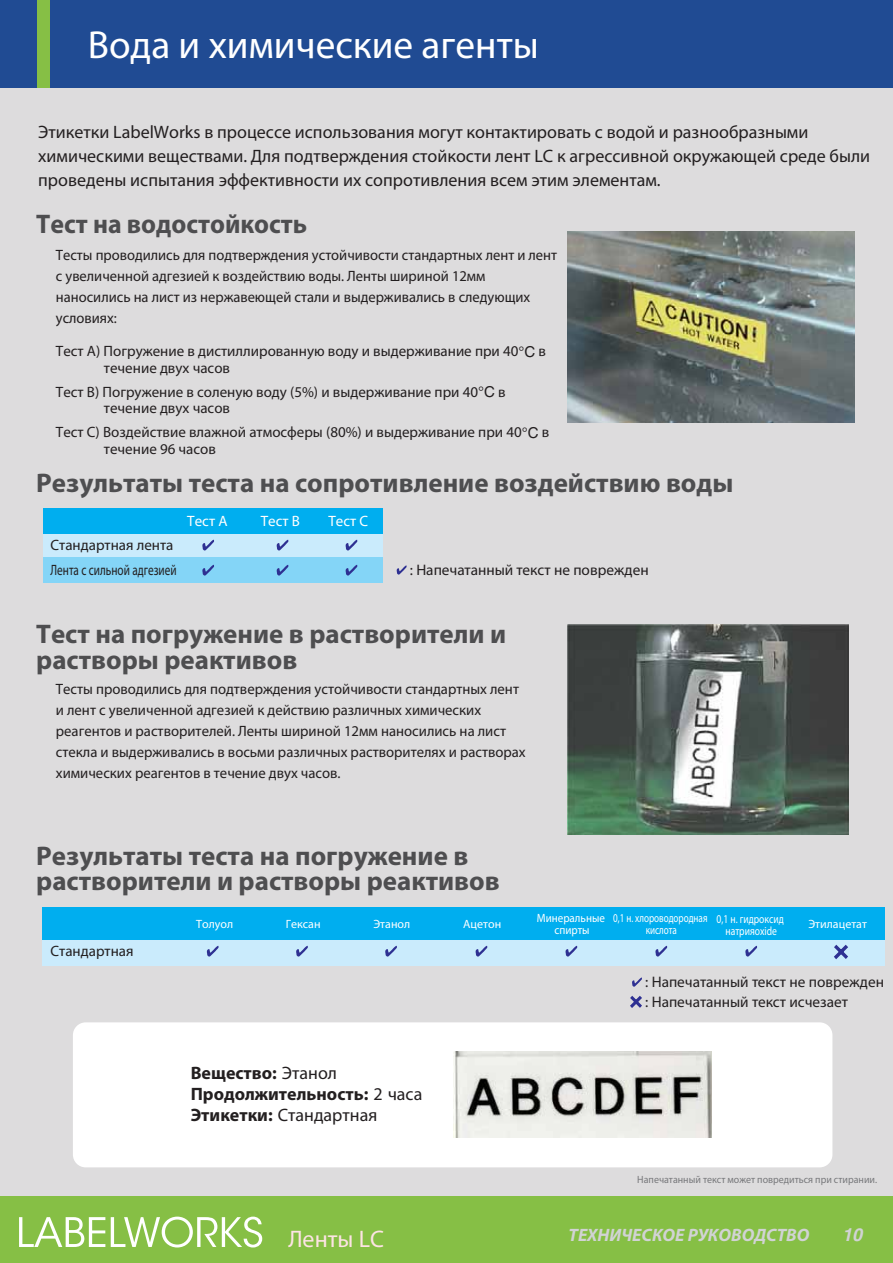
<style>
.page{position:relative;width:893px;height:1263px;background:#fff}
.page>*{position:absolute;margin:0;border:0;box-sizing:border-box;transform-origin:0 0}
.t1{font:39.3px "Myriad Pro";color:#fff}
.t2{font:700 27px/25.5px "Myriad Pro";color:#4e4e50}
.t3{font:700 27px "Myriad Pro";color:#4e4e50;scale:.96 1}
.t4{font:24px "Myriad Pro";color:#fde4e4}
.t5{font:18px/24px "Myriad Pro";color:#231f20}
.t6{font:700 18px/21px "Myriad Pro";color:#231f20}
.t7{font:italic 700 18px "Myriad Pro";color:#d1d3d4}
.t8{font:italic 700 18px "Helvetica";color:#d1d3d4}
.t9{font:15.3px/19.5px "Myriad Pro";color:#231f20}
.t10{font:15px/21px "Myriad Pro";color:#231f20}
.t11{font:15px "Myriad Pro";color:#fff}
.t12{font:12px "Myriad Pro";color:#fff}
.t13{font:12px/12px "Myriad Pro";color:#fff;text-align:center;scale:.76 1}
.t14{font:12px/12px "Myriad Pro";color:#fff;text-align:center;scale:.8 1}
.t15{font:12px/12px "Myriad Pro";color:#fff;text-align:center;scale:.92 1}
.t16{font:10.5px "Myriad Pro";color:#77787b;scale:.95 1}
.s1{font-family:"Helvetica"}
.s2{font-weight:400}
</style>
<div class="page">
<div style="left:0;top:0;width:892px;height:1263px;background:#dddcdd"></div>
<div style="left:0;top:1196px;width:892px;height:67px;background:#86bf45"></div>
<svg style="left:19px;top:1217px;width:86px;height:30px"></svg>
<svg style="left:111px;top:1217px;width:151px;height:31px"></svg>
<div style="left:0;top:0;width:892px;height:88px;background:#204b93"></div>
<div style="left:37px;top:0;width:13px;height:88px;background:#86bf45"></div>
<div style="left:73px;top:1022px;width:759px;height:145px;background:#fff;border-radius:13px"></div>
<svg style="left:396px;top:565px;width:10px;height:10px"></svg>
<div style="left:43px;top:508px;width:339px;height:74px;background:#caebfc"></div>
<div style="left:43px;top:557px;width:339px;height:25px;background:#84d5f7"></div>
<div style="left:43px;top:508px;width:339px;height:25px;background:#00aeef"></div>
<svg style="left:202px;top:540px;width:12px;height:11px"></svg>
<svg style="left:202px;top:565px;width:12px;height:11px"></svg>
<svg style="left:277px;top:540px;width:11px;height:11px"></svg>
<svg style="left:277px;top:565px;width:11px;height:11px"></svg>
<svg style="left:345px;top:540px;width:12px;height:11px"></svg>
<svg style="left:345px;top:565px;width:12px;height:11px"></svg>
<img style="left:567px;top:231px;width:287px;height:192px">
<svg style="left:632px;top:978px;width:10px;height:9px"></svg>
<svg style="left:630px;top:995px;width:12px;height:13px"></svg>
<div style="left:43px;top:914px;width:841px;height:52px;background:#caebfc"></div>
<div style="left:43px;top:907px;width:841px;height:32px;background:#00aeef"></div>
<svg style="left:207px;top:946px;width:11px;height:11px"></svg>
<svg style="left:296px;top:946px;width:12px;height:11px"></svg>
<svg style="left:385px;top:946px;width:12px;height:11px"></svg>
<svg style="left:475px;top:946px;width:12px;height:11px"></svg>
<svg style="left:565px;top:946px;width:12px;height:11px"></svg>
<svg style="left:655px;top:946px;width:12px;height:11px"></svg>
<svg style="left:745px;top:946px;width:12px;height:11px"></svg>
<svg style="left:834px;top:944px;width:14px;height:16px"></svg>
<img style="left:453px;top:1052px;width:258px;height:86px">
<img style="left:567px;top:624px;width:281px;height:211px">
<h1 class="t1" style="left:88px;top:21px;width:452px">Вода и химические агенты</h1>
<p class="t5" style="left:38px;top:119px;width:833px">Этикетки LabelWorks в процессе использования могут контактировать с водой и разнообразными химическими веществами. Для подтверждения стойкости лент LC к агрессивной окружающей среде были проведены испытания эффективности их сопротивления всем этим элементам.</p>
<h2 class="t3" style="left:36px;top:208px;width:284px">Тест на водостойкость</h2>
<p class="t10" style="left:56px;top:244px;width:502px">Тесты проводились для подтверждения устойчивости стандартных лент и лент с увеличенной адгезией к воздействию воды. Ленты шириной 12мм наносились на лист из нержавеющей стали и выдерживались в следующих условиях:</p>
<p class="t10" style="left:104px;top:343px;width:443px;line-height:16.4px;text-indent:-48px">Тест А) Погружение в дистиллированную воду и выдерживание при 40<span class="s1">°C</span> в течение двух часов</p>
<p class="t10" style="left:104px;top:383px;width:403px;line-height:16.4px;text-indent:-48px">Тест В) Погружение в соленую воду (5%) и выдерживание при 40<span class="s1">°C</span> в течение двух часов</p>
<p class="t10" style="left:104px;top:424px;width:447px;line-height:16.4px;text-indent:-48px">Тест С) Воздействие влажной атмосферы (80%) и выдерживание при 40<span class="s1">°C</span> в течение 96 часов</p>
<h2 class="t2" style="left:36px;top:470px;width:698px">Результаты теста на сопротивление воздействию воды</h2>
<p class="t10" style="left:51px;top:532px;width:128px;line-height:25px">Стандартная лента<br>Лента с сильной адгезией</p>
<p class="t11" style="left:187px;top:512px;width:42px">Тест А</p>
<p class="t11" style="left:261px;top:512px;width:41px">Тест В</p>
<p class="t11" style="left:328px;top:512px;width:41px">Тест С</p>
<p class="t9" style="left:410px;top:560px;width:240px">: Напечатанный текст не поврежден</p>
<h2 class="t2" style="left:36px;top:621px;width:471px">Тест на погружение в растворители и растворы реактивов</h2>
<p class="t10" style="left:56px;top:678px;width:471px">Тесты проводились для подтверждения устойчивости стандартных лент и лент с увеличенной адгезией к действию различных химических реагентов и растворителей. Ленты шириной 12мм наносились на лист стекла и выдерживались в восьми различных растворителях и растворах химических реагентов в течение двух часов.</p>
<h2 class="t2" style="left:36px;top:843px;width:465px">Результаты теста на погружение в растворители и растворы реактивов</h2>
<p class="t10" style="left:51px;top:940px;width:84px">Стандартная</p>
<p class="t15" style="left:536px;top:911px;width:76px">Минеральные спирты</p>
<p class="t13" style="left:613px;top:912px;width:126px">0,1 н. хлороводородная кислота</p>
<p class="t14" style="left:716px;top:913px;width:86px">0,1 н. гидроксид натрияoxide</p>
<p class="t12" style="left:196px;top:916px;width:38px">Толуол</p>
<p class="t12" style="left:286px;top:916px;width:36px">Гексан</p>
<p class="t12" style="left:373px;top:916px;width:38px">Этанол</p>
<p class="t12" style="left:463px;top:916px;width:40px">Ацетон</p>
<p class="t12" style="left:808px;top:916px;width:60px">Этилацетат</p>
<p class="t6" style="left:191px;top:1062px;width:233px">Вещество: <span class="s2">Этанол<br></span>Продолжительность: <span class="s2">2 часа<br></span>Этикетки: <span class="s2">Стандартная</span></p>
<h3 class="t4" style="left:288px;top:1225px;width:97px">Ленты LC</h3>
<p class="t9" style="left:645px;top:972px;width:240px">: Напечатанный текст не поврежден : Напечатанный текст исчезает</p>
<p class="t16" style="left:637px;top:1174px;width:254px">Напечатанный текст может повредиться при стирании.</p>
<p class="t7" style="left:568px;top:1224px;width:242px">ТЕХНИЧЕСКОЕ РУКОВОДСТВО</p>
<p class="t8" style="left:842px;top:1228px;width:22px">10</p>
</div>
